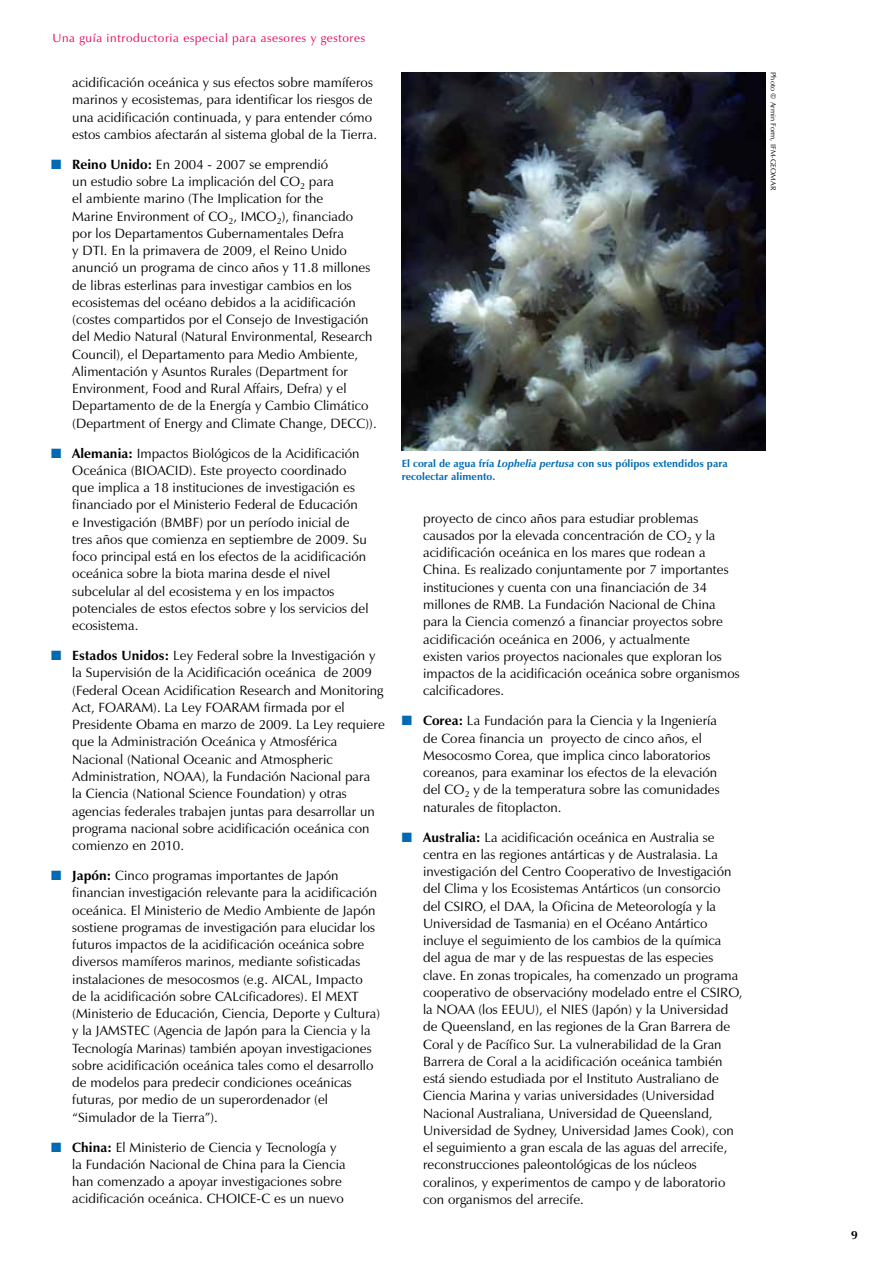
<style>
.page{position:relative;width:893px;height:1263px;background:#fff}
.page>*{position:absolute;margin:0;border:0;box-sizing:border-box;transform-origin:0 0}
.t1{font:13.5px/17.2px "Zapf Humanist 601 BT";letter-spacing:.005em;color:#000}
.t2{font:12px "Zapf Humanist 601 BT";letter-spacing:.05em;color:#e30059}
.t3{font:700 12px "Zapf Humanist 601 BT";color:#000}
.t4{font:700 10.5px/13.5px "Zapf Humanist 601 BT";letter-spacing:.005em;color:#006ab3}
.t5{font:7.5px "Zapf Humanist 601 BT";letter-spacing:.005em;color:#000}
.s1{color:#006ab3}
.s2{font-weight:700}
.s3{font-style:italic}
</style>
<div class="page">
<img style="left:402px;top:72px;width:363px;height:379px">
<p class="t2" style="left:53px;top:31px;width:314px">Una guía introductoria especial para asesores y gestores</p>
<p class="t1" style="left:72px;top:74px;width:306px">acidificación oceánica y sus efectos sobre mamíferos marinos y ecosistemas, para identificar los riesgos de una acidificación continuada, y para entender cómo estos cambios afectarán al sistema global de la Tierra.</p>
<p class="t1" style="left:72px;top:156px;width:306px;text-indent:-21px"><span class="s1">■</span> <span class="s2">Reino Unido:</span> En 2004 - 2007 se emprendió<br>un estudio sobre La implicación del CO<sub>2</sub> para<br>el ambiente marino (The Implication for the<br>Marine Environment of CO<sub>2</sub>, IMCO<sub>2</sub>), financiado<br>por los Departamentos Gubernamentales Defra<br>y DTI. En la primavera de 2009, el Reino Unido anunció un programa de cinco años y 11.8 millones de libras esterlinas para investigar cambios en los ecosistemas del océano debidos a la acidificación (costes compartidos por el Consejo de Investigación del Medio Natural (Natural Environmental, Research Council), el Departamento para Medio Ambiente, Alimentación y Asuntos Rurales (Department for Environment, Food and Rural Affairs, Defra) y el Departamento de de la Energía y Cambio Climático (Department of Energy and Climate Change, DECC)).</p>
<p class="t1" style="left:72px;top:444px;width:298px;text-indent:-21px"><span class="s1">■</span> <span class="s2">Alemania:</span> Impactos Biológicos de la Acidificación Oceánica (BIOACID). Este proyecto coordinado que implica a 18 instituciones de investigación es financiado por el Ministerio Federal de Educación<br>e Investigación (BMBF) por un período inicial de tres años que comienza en septiembre de 2009. Su foco principal está en los efectos de la acidificación oceánica sobre la biota marina desde el nivel subcelular al del ecosistema y en los impactos potenciales de estos efectos sobre y los servicios del ecosistema.</p>
<p class="t1" style="left:72px;top:647px;width:314px;text-indent:-21px"><span class="s1">■</span> <span class="s2">Estados Unidos:</span> Ley Federal sobre la Investigación y la Supervisión de la Acidificación oceánica de 2009 (Federal Ocean Acidification Research and Monitoring Act, FOARAM). La Ley FOARAM firmada por el Presidente Obama en marzo de 2009. La Ley requiere que la Administración Oceánica y Atmosférica Nacional (National Oceanic and Atmospheric Administration, NOAA), la Fundación Nacional para<br>la Ciencia (National Science Foundation) y otras agencias federales trabajen juntas para desarrollar un programa nacional sobre acidificación oceánica con comienzo en 2010.</p>
<p class="t1" style="left:72px;top:867px;width:309px;text-indent:-21px"><span class="s1">■</span> <span class="s2">Japón:</span> Cinco programas importantes de Japón financian investigación relevante para la acidificación oceánica. El Ministerio de Medio Ambiente de Japón sostiene programas de investigación para elucidar los futuros impactos de la acidificación oceánica sobre diversos mamíferos marinos, mediante sofisticadas instalaciones de mesocosmos (e.g. AICAL, Impacto de la acidificación sobre CALcificadores). El MEXT (Ministerio de Educación, Ciencia, Deporte y Cultura) y la JAMSTEC (Agencia de Japón para la Ciencia y la Tecnología Marinas) también apoyan investigaciones sobre acidificación oceánica tales como el desarrollo de modelos para predecir condiciones oceánicas futuras, por medio de un superordenador (el “Simulador de la Tierra”).</p>
<p class="t1" style="left:72px;top:1138px;width:275px;text-indent:-21px"><span class="s1">■</span> <span class="s2">China:</span> El Ministerio de Ciencia y Tecnología y la Fundación Nacional de China para la Ciencia han comenzado a apoyar investigaciones sobre acidificación oceánica. CHOICE-C es un nuevo</p>
<p class="t4" style="left:402px;top:457px;width:327px">El coral de agua fría <span class="s3">Lophelia pertusa</span> con sus pólipos extendidos para recolectar alimento.</p>
<p class="t1" style="left:423px;top:509px;width:318px">proyecto de cinco años para estudiar problemas causados por la elevada concentración de CO<sub>2</sub> y la acidificación oceánica en los mares que rodean a China. Es realizado conjuntamente por 7 importantes instituciones y cuenta con una financiación de 34 millones de RMB. La Fundación Nacional de China para la Ciencia comenzó a financiar proyectos sobre acidificación oceánica en 2006, y actualmente<br>existen varios proyectos nacionales que exploran los impactos de la acidificación oceánica sobre organismos calcificadores.</p>
<p class="t1" style="left:423px;top:712px;width:298px;text-indent:-21px"><span class="s1">■</span> <span class="s2">Corea:</span> La Fundación para la Ciencia y la Ingeniería de Corea financia un proyecto de cinco años, el Mesocosmo Corea, que implica cinco laboratorios coreanos, para examinar los efectos de la elevación del CO<sub>2</sub> y de la temperatura sobre las comunidades naturales de fitoplacton.</p>
<p class="t1" style="left:423px;top:828px;width:321px;text-indent:-21px"><span class="s1">■</span> <span class="s2">Australia:</span> La acidificación oceánica en Australia se centra en las regiones antárticas y de Australasia. La investigación del Centro Cooperativo de Investigación del Clima y los Ecosistemas Antárticos (un consorcio<br>del CSIRO, el DAA, la Oficina de Meteorología y la Universidad de Tasmania) en el Océano Antártico incluye el seguimiento de los cambios de la química<br>del agua de mar y de las respuestas de las especies clave. En zonas tropicales, ha comenzado un programa cooperativo de observacióny modelado entre el CSIRO, la NOAA (los EEUU), el NIES (Japón) y la Universidad de Queensland, en las regiones de la Gran Barrera de Coral y de Pacífico Sur. La vulnerabilidad de la Gran Barrera de Coral a la acidificación oceánica también está siendo estudiada por el Instituto Australiano de Ciencia Marina y varias universidades (Universidad Nacional Australiana, Universidad de Queensland, Universidad de Sydney, Universidad James Cook), con el seguimiento a gran escala de las aguas del arrecife, reconstrucciones paleontológicas de los núcleos coralinos, y experimentos de campo y de laboratorio con organismos del arrecife.</p>
<p class="t5" style="left:778px;top:72px;width:119px;rotate:90deg">Photo © Armin Form, IFM-GEOMAR</p>
<p class="t3" style="left:851px;top:1228px;width:8px">9</p>
</div>
